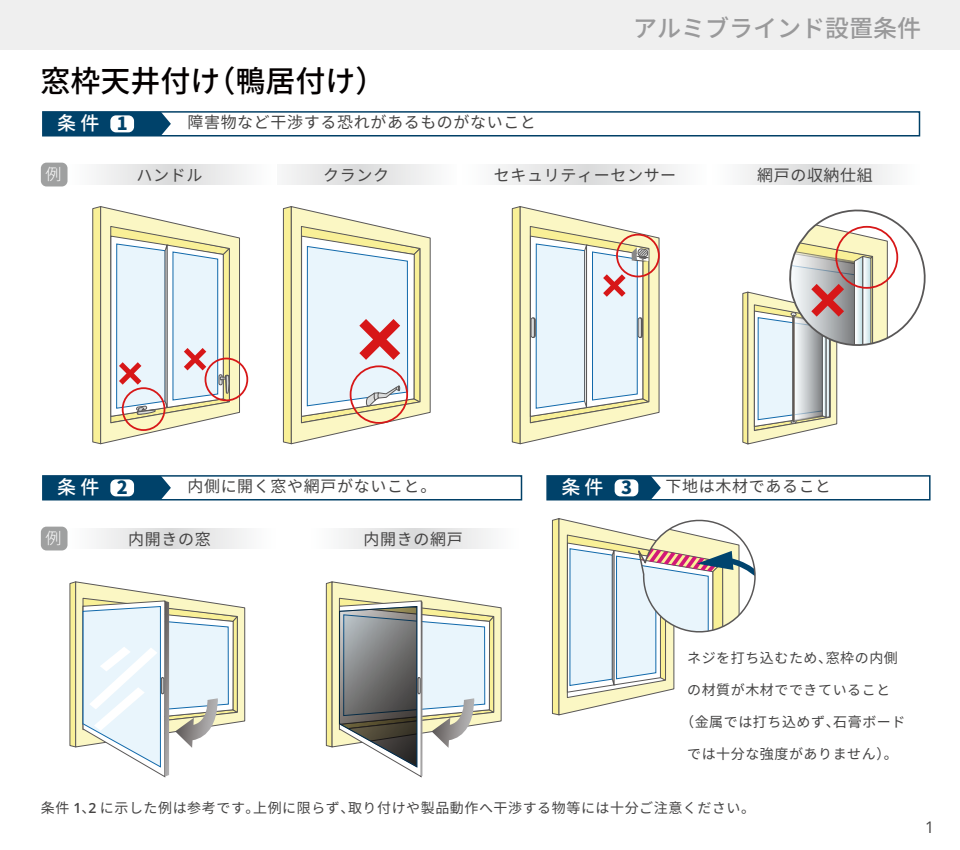
<style>
.page{position:relative;width:960px;height:850px;background:#fff}
.page>*{position:absolute;margin:0;border:0;box-sizing:border-box;transform-origin:0 0}
.t1{font:500 30px "Noto Sans CJ Kjp";color:#040000}
.t2{font:500 24px "Noto Sans CJ Kjp";color:#99999a}
.t3{font:500 19px "Noto Sans CJ Kjp";color:#fff}
.t4{font:16px "Noto Sans CJ Kjp";letter-spacing:.04em;color:#454444}
.t5{font:300 16px "Noto Sans CJ Kjp";color:#fff}
.t6{font:16px "Open Sans";color:#454444}
.t7{font:14px "Noto Sans CJ Kjp";letter-spacing:.04em;color:#454444}
.s1{font-weight:900;font-size:18px;color:#00426a}
.s2{font-family:"Open Sans";font-weight:600;color:#464444}
.s3{color:#464444}
</style>
<div class="page">
<svg style="left:282px;top:164px;width:152px;height:21px"></svg>
<svg style="left:283px;top:206px;width:8px;height:239px;background:#dfd78e"></svg>
<svg style="left:291px;top:206px;width:140px;height:239px"></svg>
<svg style="left:300px;top:224px;width:121px;height:200px;background:#e2e1da"></svg>
<div style="left:350px;top:365px;width:58px;height:59px;border:2px solid #d71718;border-radius:50%"></div>
<svg style="left:66px;top:164px;width:181px;height:21px"></svg>
<svg style="left:92px;top:206px;width:8px;height:238px;background:#e4dc91"></svg>
<svg style="left:100px;top:206px;width:140px;height:239px"></svg>
<div style="left:205px;top:358px;width:43px;height:43px;border:2px solid #d71718;border-radius:50%"></div>
<div style="left:122px;top:387px;width:43px;height:44px;border:2px solid #d71718;border-radius:50%"></div>
<svg style="left:109px;top:224px;width:121px;height:200px;background:#dee0da"></svg>
<svg style="left:496px;top:164px;width:182px;height:21px"></svg>
<svg style="left:512px;top:206px;width:8px;height:239px;background:#ddd68d"></svg>
<svg style="left:520px;top:206px;width:140px;height:239px"></svg>
<svg style="left:528px;top:224px;width:122px;height:200px;background:#e3e7e0"></svg>
<div style="left:616px;top:234px;width:44px;height:43px;border:2px solid #d71718;border-radius:50%"></div>
<svg style="left:740px;top:164px;width:152px;height:21px"></svg>
<svg style="left:742px;top:209px;width:184px;height:236px"></svg>
<div style="left:42px;top:111px;width:878px;height:26px;border:2px solid #004067"></div>
<div style="left:43px;top:112px;width:128px;height:24px;background:#00426a"></div>
<div style="left:110px;top:115px;width:24px;height:17px;background:#fff;border-radius:6px"></div>
<div style="left:42px;top:475px;width:480px;height:26px;border:2px solid #004067"></div>
<div style="left:43px;top:476px;width:128px;height:24px;background:#00426a"></div>
<div style="left:110px;top:479px;width:24px;height:17px;background:#fff;border-radius:6px"></div>
<div style="left:546px;top:475px;width:385px;height:26px;border:2px solid #004067"></div>
<svg style="left:547px;top:476px;width:114px;height:24px;background:#0d4b71"></svg>
<div style="left:615px;top:479px;width:23px;height:17px;background:#fff;border-radius:6px"></div>
<div style="left:41px;top:163px;width:27px;height:23px;background:#9fa0a0;border-radius:6px"></div>
<svg style="left:339px;top:528px;width:152px;height:21px"></svg>
<svg style="left:66px;top:528px;width:181px;height:21px"></svg>
<div style="left:41px;top:527px;width:27px;height:23px;background:#9fa0a0;border-radius:6px"></div>
<svg style="left:69px;top:581px;width:176px;height:196px"></svg>
<svg style="left:326px;top:581px;width:176px;height:197px"></svg>
<svg style="left:552px;top:518px;width:204px;height:198px"></svg>
<div style="left:0;top:0;width:960px;height:50px;background:#efefef"></div>
<h1 class="t1" style="left:41px;top:64px;width:347px">窓枠天井付け（鴨居付け）</h1>
<h3 class="t3" style="left:57px;top:112px;width:72px">条 件 <span class="s1">1</span></h3>
<p class="t4" style="left:187px;top:114px;width:350px">障害物など干渉する恐れがあるものがないこと</p>
<h2 class="t2" style="left:633px;top:15px;width:289px">アルミブラインド設置条件</h2>
<p class="t5" style="left:45px;top:165px;width:17px">例</p>
<p class="t4" style="left:137px;top:166px;width:67px">ハンドル</p>
<p class="t4" style="left:323px;top:166px;width:67px">クランク</p>
<p class="t4" style="left:494px;top:166px;width:184px">セキュリティーセンサー</p>
<p class="t4" style="left:757px;top:166px;width:117px">網戸の収納仕組</p>
<h3 class="t3" style="left:57px;top:476px;width:72px">条 件 <span class="s1">2</span></h3>
<p class="t4" style="left:187px;top:478px;width:250px">内側に開く窓や網戸がないこと。</p>
<h3 class="t3" style="left:561px;top:476px;width:72px">条 件 <span class="s1">3</span></h3>
<p class="t4" style="left:666px;top:478px;width:167px">下地は木材であること</p>
<p class="t5" style="left:45px;top:529px;width:17px">例</p>
<p class="t4" style="left:128px;top:530px;width:84px">内開きの窓</p>
<p class="t4" style="left:364px;top:530px;width:101px">内開きの網戸</p>
<p class="t7" style="left:687px;top:650px;width:212px">ネジを打ち込むため、窓枠の内側</p>
<p class="t7" style="left:687px;top:682px;width:205px">の材質が木材でできていること</p>
<p class="t7" style="left:680px;top:714px;width:227px">（金属では打ち込めず、石膏ボード</p>
<p class="t7" style="left:687px;top:746px;width:212px">では十分な強度がありません）。</p>
<p class="t7" style="left:41px;top:800px;width:716px">条件 <span class="s2">1</span><span class="s3">、</span><span class="s2">2</span> に示した例は参考です。上例に限らず、取り付けや製品動作へ干渉する物等には十分ご注意ください。</p>
<p class="t6" style="left:925px;top:816px;width:11px">1</p>
</div>
